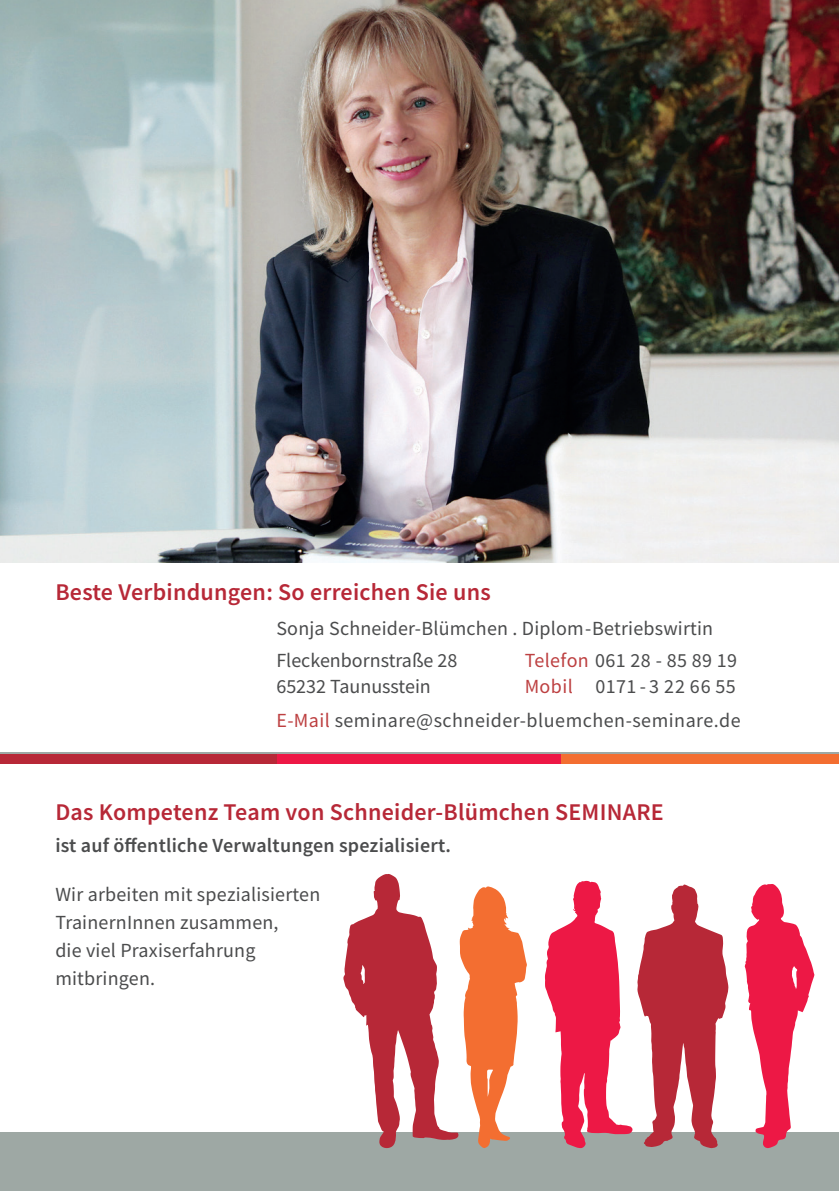
<style>
.page{position:relative;width:840px;height:1191px;background:#fff}
.page>*{position:absolute;margin:0;border:0;box-sizing:border-box;transform-origin:0 0}
.t1{font:600 24px "Source Sans Pro";letter-spacing:.01em;color:#b72837}
.t2{font:20px/28px "Source Sans Pro";letter-spacing:.01em;color:#4b4c4d}
.t3{font:600 20px "Source Sans Pro";letter-spacing:.01em;color:#4b4c4d}
.s1{color:#bd4041}
</style>
<div class="page">
<img style="left:0;top:1px;width:838px;height:561px">
<div style="left:0;top:1132px;width:838px;height:59px;background:#9ea8a4"></div>
<hr style="left:0;top:752px;width:838px;height:2px;background:#9ea8a4">
<div style="left:560px;top:754px;width:278px;height:9px;background:#f36e31"></div>
<div style="left:276px;top:754px;width:284px;height:9px;background:#ed1845"></div>
<div style="left:0;top:754px;width:276px;height:9px;background:#b72837"></div>
<svg style="left:545px;top:880px;width:183px;height:268px"></svg>
<svg style="left:343px;top:874px;width:183px;height:275px"></svg>
<svg style="left:744px;top:884px;width:70px;height:264px"></svg>
<p class="t1" style="left:55px;top:576px;width:436px">Beste Verbindungen: So erreichen Sie uns</p>
<p class="t2" style="left:276px;top:612px;width:438px;line-height:32px">Sonja Schneider-Blümchen . Diplom-Betriebswirtin<br>Fleckenbornstraße 28</p>
<p class="t2" style="left:524px;top:646px;width:214px"><span class="s1">Telefon</span> 061 28 - 85 89 19</p>
<p class="t2" style="left:276px;top:669px;width:465px;line-height:33.6px;text-align:right"><span class="s1">Mobil</span> 0171 - 3 22 66 55<br><span class="s1">E-Mail</span> seminare@schneider-bluemchen-seminare.de</p>
<p class="t2" style="left:276px;top:672px;width:156px">65232 Taunusstein</p>
<p class="t1" style="left:55px;top:796px;width:609px">Das Kompetenz Team von Schneider-Blümchen SEMINARE</p>
<p class="t3" style="left:55px;top:832px;width:397px">ist auf öffentliche Verwaltungen spezialisiert.</p>
<p class="t2" style="left:55px;top:880px;width:266px">Wir arbeiten mit spezialisierten<br>TrainernInnen zusammen,<br>die viel Praxiserfahrung mitbringen.</p>
</div>
